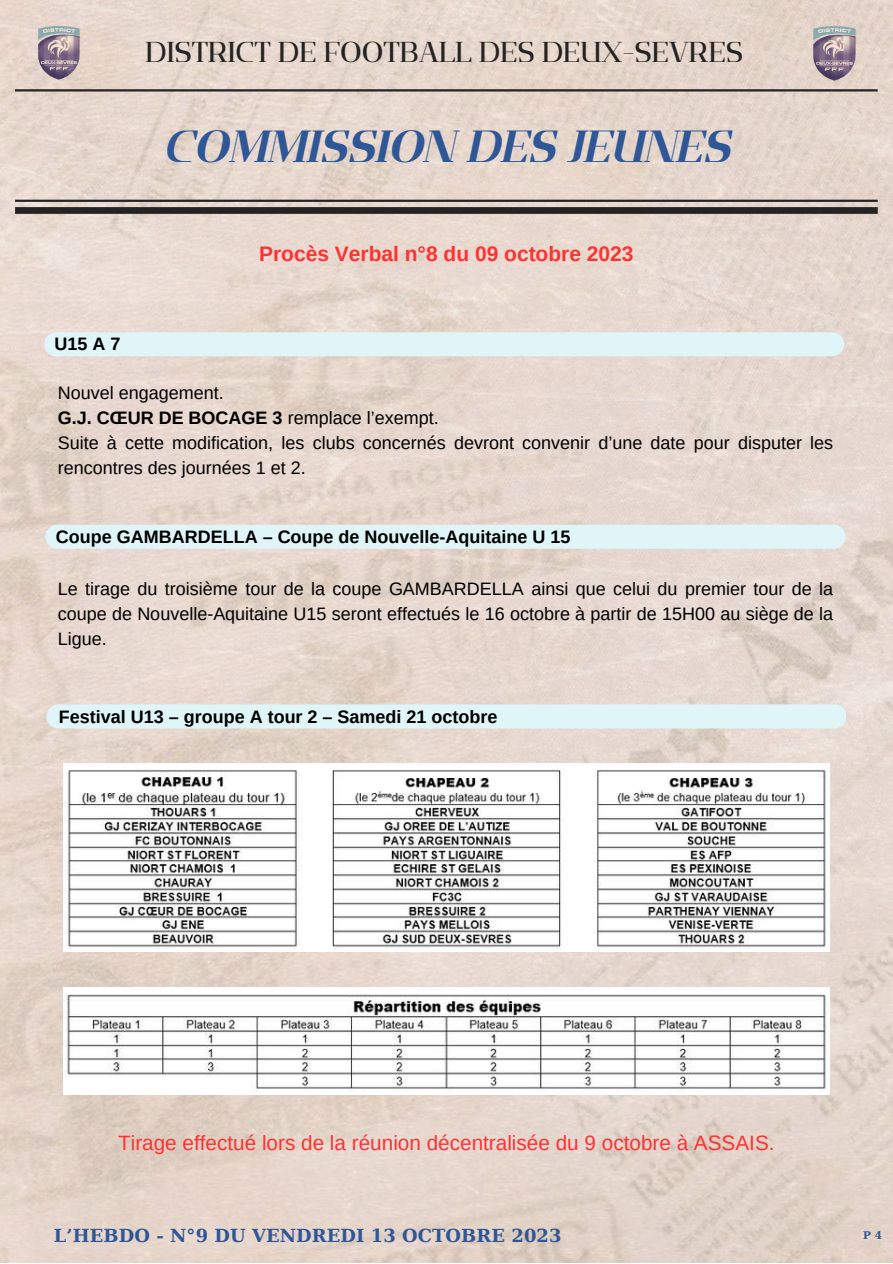
<style>
.page{position:relative;width:893px;height:1264px;background:#fff}
.page>*{position:absolute;margin:0;border:0;box-sizing:border-box;transform-origin:0 0}
.t1{font:45px "Flatory Serif 700 It";color:#2f5797}
.t2{font:28.8px "Flatory Serif 400";color:#242323}
.t3{font:700 21px "Arimo";color:#ff3131}
.t4{font:20.7px "Arimo";color:#ff3131}
.t5{font:18px/24.8px "Arimo";color:#000}
.t6{font:700 18px "Arimo";color:#000}
.t7{font:700 17.85px "DejaVu Serif";letter-spacing:.005em;color:#2f5797}
.t8{font:700 10.5px "DejaVu Serif";color:#2f5797}
.s1{font-weight:700}
</style>
<div class="page">
<img style="left:0;top:0;width:892px;height:1262px">
<hr style="left:15px;top:89px;width:862px;height:2px;background:#242323">
<div style="left:15px;top:207px;width:862px;height:7px;background:#242323"></div>
<hr style="left:15px;top:200px;width:862px;height:2px;background:#242323">
<img style="left:32px;top:25px;width:50px;height:56px">
<img style="left:807px;top:25px;width:50px;height:58px">
<div style="left:44px;top:332px;width:800px;height:24px;background:#dff5f8;border-radius:12px"></div>
<div style="left:45px;top:525px;width:800px;height:24px;background:#dff5f8;border-radius:12px"></div>
<div style="left:46px;top:704px;width:800px;height:24px;background:#dff5f8;border-radius:12px"></div>
<img style="left:63px;top:763px;width:766px;height:188px">
<img style="left:63px;top:987px;width:766px;height:107px">
<h2 class="t2" style="left:145px;top:35px;width:599px">DISTRICT DE FOOTBALL DES DEUX-SEVRES</h2>
<h1 class="t1" style="left:163px;top:120px;width:568px">COMMISSION DES JEUNES</h1>
<p class="t6" style="left:55px;top:334px;width:67px">U15 A 7</p>
<p class="t3" style="left:259px;top:242px;width:376px">Procès Verbal n°8 du 09 octobre 2023</p>
<p class="t5" style="left:58px;top:381px;width:776px">Nouvel engagement.<br><span class="s1">G.J. CŒUR DE BOCAGE 3</span> remplace l’exempt.<br>Suite à cette modification, les clubs concernés devront convenir d’une date pour disputer les rencontres des journées 1 et 2.</p>
<p class="t6" style="left:56px;top:526px;width:516px">Coupe GAMBARDELLA – Coupe de Nouvelle-Aquitaine U 15</p>
<p class="t5" style="left:58px;top:576px;width:776px;text-align:justify">Le tirage du troisième tour de la coupe GAMBARDELLA ainsi que celui du premier tour de la coupe de Nouvelle-Aquitaine U15 seront effectués le 16 octobre à partir de 15H00 au siège de la Ligue.</p>
<p class="t6" style="left:59px;top:706px;width:440px">Festival U13 – groupe A tour 2 – Samedi 21 octobre</p>
<p class="t4" style="left:118px;top:1131px;width:658px">Tirage effectué lors de la réunion décentralisée du 9 octobre à ASSAIS.</p>
<p class="t7" style="left:54px;top:1224px;width:509px">L’HEBDO - N°9 DU VENDREDI 13 OCTOBRE 2023</p>
<p class="t8" style="left:863px;top:1228px;width:20px">P 4</p>
</div>
